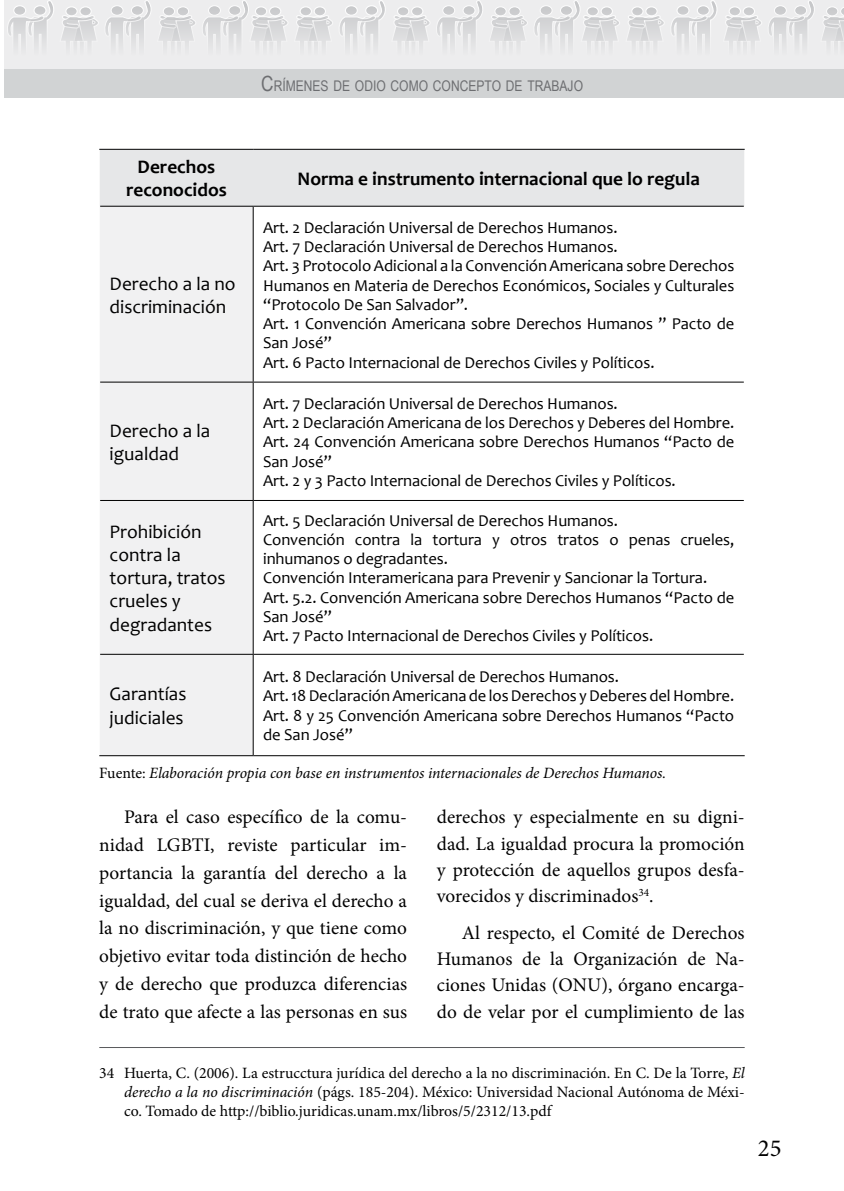
<style>
.page{position:relative;width:844px;height:1191px;background:#fff}
.page>*{position:absolute;margin:0;border:0;box-sizing:border-box;transform-origin:0 0}
.t1{font:24.5px "Minion Pro";color:#000}
.t2{font:19.25px/27.8px "Minion Pro";color:#000;text-align:justify}
.t3{font:19.25px/23.1px "Candara";color:#000}
.t4{font:700 19.25px/23.1px "Candara";color:#000;text-align:center}
.t5{font:16.62px/19.2px "Candara";letter-spacing:-.005em;color:#000}
.t6{font:15.75px/18.9px "Minion Pro";color:#000;text-align:justify}
.t7{font:italic 15.75px "Minion Pro";letter-spacing:-.005em;color:#000}
.t8{font:14.7px "Arial Narrow";color:#6d6e71}
.t9{font:14.7px "Arial Narrow";color:#58595b}
.s1{font-size:21px;color:#6d6e71}
.s2{color:#6d6e71}
.s3{font-size:21px}
.s4{color:#58595b}
.s5{font-style:normal}
.s6{font-style:italic}
</style>
<div class="page">
<div style="left:4px;top:0;width:839px;height:82px;background:#ededee"></div>
<div style="left:4px;top:69px;width:839px;height:29px;background:#d1d3d4"></div>
<svg style="left:8px;top:0;width:835px;height:43px"></svg>
<div style="left:587px;top:7px;width:11px;height:9px;background:#c7c8ca;border-radius:50%"></div>
<div style="left:586px;top:6px;width:12px;height:10px;border:1px solid #fff;border-radius:50%"></div>
<div style="left:601px;top:7px;width:11px;height:9px;background:#c7c8ca;border-radius:50%"></div>
<div style="left:600px;top:6px;width:12px;height:10px;border:1px solid #fff;border-radius:50%"></div>
<div style="left:100px;top:150px;width:644px;height:56px;background:#e6e7e8"></div>
<div style="left:100px;top:207px;width:153px;height:548px;background:#f1f1f2"></div>
<hr style="left:253px;top:207px;width:1px;height:175px;background:#000">
<hr style="left:100px;top:382px;width:153px;height:1px;background:#000">
<hr style="left:253px;top:382px;width:490px;height:1px;background:#000">
<hr style="left:253px;top:382px;width:1px;height:118px;background:#000">
<hr style="left:100px;top:500px;width:153px;height:1px;background:#000">
<hr style="left:253px;top:500px;width:490px;height:1px;background:#000">
<hr style="left:253px;top:501px;width:1px;height:153px;background:#000">
<hr style="left:100px;top:654px;width:153px;height:1px;background:#000">
<hr style="left:253px;top:654px;width:490px;height:1px;background:#000">
<hr style="left:253px;top:655px;width:1px;height:100px;background:#000">
<hr style="left:99px;top:755px;width:154px;height:1px;background:#000">
<hr style="left:253px;top:755px;width:491px;height:1px;background:#000">
<hr style="left:99px;top:149px;width:154px;height:1px;background:#000">
<hr style="left:253px;top:149px;width:491px;height:1px;background:#000">
<hr style="left:100px;top:206px;width:153px;height:1px;background:#000">
<hr style="left:253px;top:206px;width:490px;height:1px;background:#000">
<hr style="left:99px;top:1047px;width:645px;height:1px;background:#58595b">
<p class="t9" style="left:261px;top:75px;width:208px"><span class="s1">C</span><span class="s2">RÍMENES</span> <span class="s3">A</span><span class="s2">DE</span>NÁLISIS DEL MARCO</p>
<p class="t8" style="left:355px;top:75px;width:158px">ODIO COMO CONCE<span class="s4">LEGAL</span></p>
<p class="t8" style="left:476px;top:75px;width:108px">PTO DE TRABAJO</p>
<p class="t4" style="left:126px;top:155px;width:102px">Derechos reconocidos</p>
<p class="t4" style="left:297px;top:167px;width:404px">Norma e instrumento internacional que lo regula</p>
<p class="t3" style="left:110px;top:271px;width:127px">Derecho a la no discriminación</p>
<p class="t3" style="left:110px;top:419px;width:102px">Derecho a la igualdad</p>
<p class="t5" style="left:263px;top:218px;width:472px">Art. 2 Declaración Universal de Derechos Humanos.<br>Art. 7 Declaración Universal de Derechos Humanos.<br>Art. 3 Protocolo Adicional a la Convención Americana sobre Derechos Humanos en Materia de Derechos Económicos, Sociales y Culturales “Protocolo De San Salvador”.<br>Art. 1 Convención Americana sobre Derechos Humanos ” Pacto de San José”<br>Art. 6 Pacto Internacional de Derechos Civiles y Políticos.</p>
<p class="t5" style="left:263px;top:393px;width:472px">Art. 7 Declaración Universal de Derechos Humanos.<br>Art. 2 Declaración Americana de los Derechos y Deberes del Hombre.<br>Art. 24 Convención Americana sobre Derechos Humanos “Pacto de San José”<br>Art. 2 y 3 Pacto Internacional de Derechos Civiles y Políticos.</p>
<p class="t3" style="left:110px;top:520px;width:117px">Prohibición contra la tortura, tratos crueles y degradantes</p>
<p class="t5" style="left:263px;top:510px;width:472px">Art. 5 Declaración Universal de Derechos Humanos.<br>Convención contra la tortura y otros tratos o penas crueles, inhumanos o degradantes.<br>Convención Interamericana para Prevenir y Sancionar la Tortura.<br>Art. 5.2. Convención Americana sobre Derechos Humanos “Pacto de San José”<br>Art. 7 Pacto Internacional de Derechos Civiles y Políticos.</p>
<p class="t5" style="left:263px;top:667px;width:472px">Art. 8 Declaración Universal de Derechos Humanos.<br>Art. 18 Declaración Americana de los Derechos y Deberes del Hombre.<br>Art. 8 y 25 Convención Americana sobre Derechos Humanos “Pacto de San José”</p>
<p class="t7" style="left:99px;top:762px;width:568px"><span class="s5">Fuente:</span> Elaboración propia con base en instrumentos internacionales de Derechos Humanos.</p>
<p class="t2" style="left:99px;top:803px;width:309px;text-indent:25px">Para el caso específico de la comu&shy;nidad LGBTI, reviste particular im&shy;portancia la garantía del derecho a la igualdad, del cual se deriva el derecho a la no discriminación, y que tiene como objetivo evitar toda distinción de hecho y de derecho que produzca diferencias de trato que afecte a las personas en sus</p>
<p class="t2" style="left:437px;top:804px;width:309px;line-height:26.4px">derechos y especialmente en su digni&shy;dad. La igualdad procura la promoción y protección de aquellos grupos desfa&shy;vorecidos y discriminados<sup>34</sup>.</p>
<p class="t3" style="left:110px;top:682px;width:78px">Garantías judiciales</p>
<p class="t2" style="left:437px;top:919px;width:309px;line-height:26.4px;text-indent:25px">Al respecto, el Comité de Derechos Humanos de la Organización de Na&shy;ciones Unidas (ONU), órgano encarga&shy;do de velar por el cumplimiento de las</p>
<p class="t6" style="left:124px;top:1064px;width:622px;text-indent:-25px">34 Huerta, C. (2006). La estrucctura jurídica del derecho a la no discriminación. En C. De la Torre, <span class="s6">El derecho a la no discriminación</span> (págs. 185-204). México: Universidad Nacional Autónoma de Méxi&shy;co. Tomado de http://biblio.juridicas.unam.mx/libros/5/2312/13.pdf</p>
<h1 class="t1" style="left:757px;top:1132px;width:25px">25</h1>
</div>
